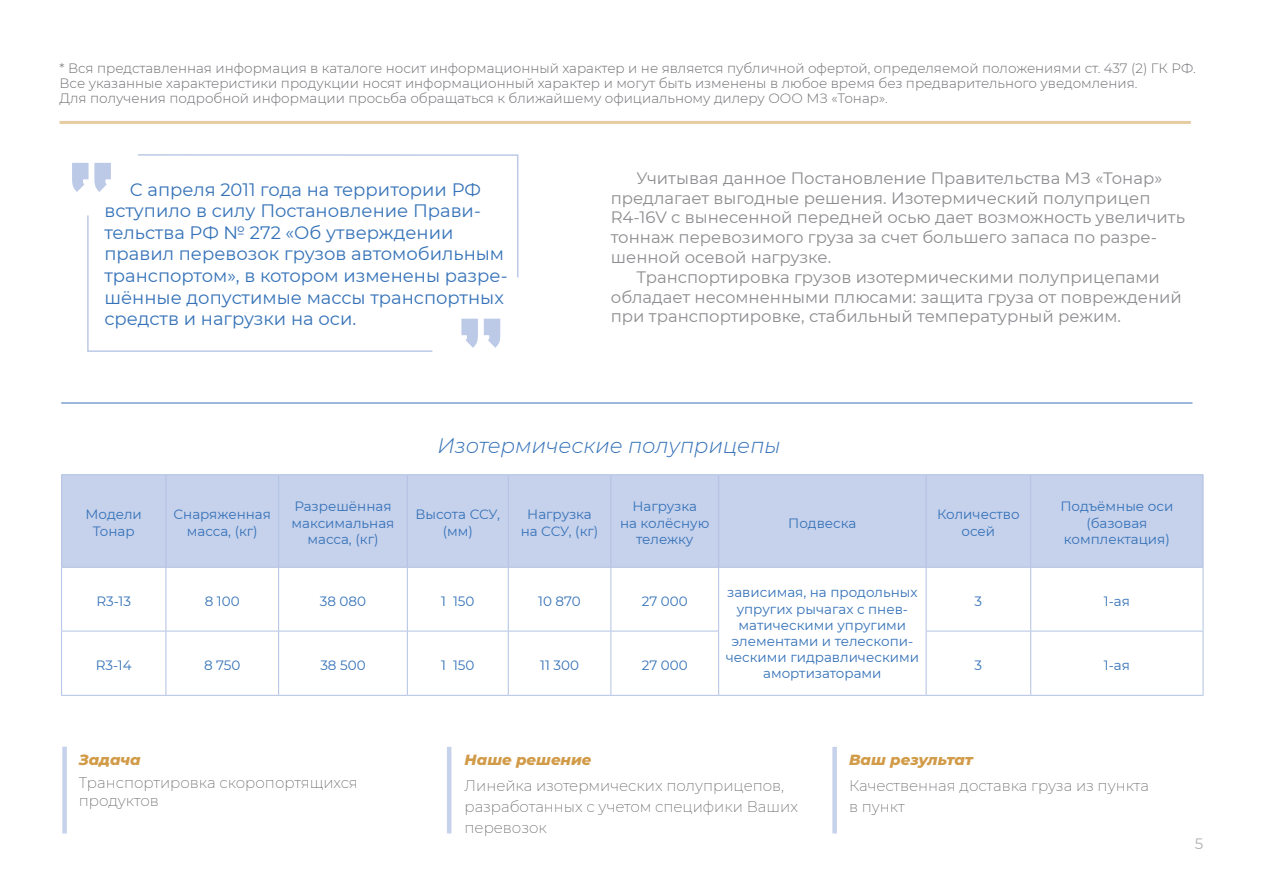
<style>
.page{position:relative;width:1263px;height:893px;background:#fff}
.page>*{position:absolute;margin:0;border:0;box-sizing:border-box;transform-origin:0 0}
.t1{font:115.2px "Rostov";color:#bcc9e7}
.t2{font:italic 300 21px "Montserrat";color:#3572b8}
.t3{font:18px/21.6px "Montserrat";color:#3572b8}
.t4{font:16.5px "Montserrat";color:#8d8c90}
.t5{font:200 15px/21px "Montserrat";color:#5c5b60}
.t6{font:italic 800 15px "Montserrat";color:#d19b48}
.t7{font:15px "Montserrat";color:#aeafb2}
.t8{font:13.5px/16.2px "Montserrat";color:#3572b8;text-align:center}
.t9{font:300 13.5px/15px "Montserrat";color:#6f6e73}
</style>
<div class="page">
<div style="left:62px;top:475px;width:1141px;height:92px;background:#c6d1eb"></div>
<hr style="left:61px;top:474px;width:105px;height:1px;background:#b2c2e3">
<hr style="left:61px;top:475px;width:1px;height:92px;background:#b2c2e3">
<hr style="left:166px;top:474px;width:113px;height:1px;background:#b2c2e3">
<hr style="left:166px;top:475px;width:1px;height:92px;background:#b2c2e3">
<hr style="left:279px;top:474px;width:128px;height:1px;background:#b2c2e3">
<hr style="left:278px;top:475px;width:1px;height:92px;background:#b2c2e3">
<hr style="left:407px;top:474px;width:101px;height:1px;background:#b2c2e3">
<hr style="left:407px;top:475px;width:1px;height:92px;background:#b2c2e3">
<hr style="left:508px;top:474px;width:103px;height:1px;background:#b2c2e3">
<hr style="left:508px;top:475px;width:1px;height:92px;background:#b2c2e3">
<hr style="left:611px;top:474px;width:108px;height:1px;background:#b2c2e3">
<hr style="left:610px;top:475px;width:1px;height:92px;background:#b2c2e3">
<hr style="left:719px;top:474px;width:207px;height:1px;background:#b2c2e3">
<hr style="left:718px;top:475px;width:1px;height:92px;background:#b2c2e3">
<hr style="left:926px;top:474px;width:105px;height:1px;background:#b2c2e3">
<hr style="left:926px;top:475px;width:1px;height:92px;background:#b2c2e3">
<hr style="left:1031px;top:474px;width:172px;height:1px;background:#b2c2e3">
<hr style="left:1030px;top:475px;width:1px;height:92px;background:#b2c2e3">
<hr style="left:1203px;top:475px;width:1px;height:92px;background:#b2c2e3">
<hr style="left:61px;top:567px;width:105px;height:1px;background:#b2c2e3">
<hr style="left:166px;top:567px;width:113px;height:1px;background:#b2c2e3">
<hr style="left:279px;top:567px;width:128px;height:1px;background:#b2c2e3">
<hr style="left:407px;top:567px;width:101px;height:1px;background:#b2c2e3">
<hr style="left:508px;top:567px;width:103px;height:1px;background:#b2c2e3">
<hr style="left:611px;top:567px;width:108px;height:1px;background:#b2c2e3">
<hr style="left:719px;top:567px;width:207px;height:1px;background:#b2c2e3">
<hr style="left:926px;top:567px;width:105px;height:1px;background:#b2c2e3">
<hr style="left:1031px;top:567px;width:172px;height:1px;background:#b2c2e3">
<hr style="left:61px;top:568px;width:1px;height:63px;background:#b2c2e3">
<hr style="left:166px;top:568px;width:1px;height:63px;background:#b2c2e3">
<hr style="left:278px;top:568px;width:1px;height:63px;background:#b2c2e3">
<hr style="left:407px;top:568px;width:1px;height:63px;background:#b2c2e3">
<hr style="left:508px;top:568px;width:1px;height:63px;background:#b2c2e3">
<hr style="left:610px;top:568px;width:1px;height:63px;background:#b2c2e3">
<hr style="left:718px;top:568px;width:1px;height:63px;background:#b2c2e3">
<hr style="left:926px;top:568px;width:1px;height:63px;background:#b2c2e3">
<hr style="left:1030px;top:568px;width:1px;height:63px;background:#b2c2e3">
<hr style="left:1203px;top:568px;width:1px;height:63px;background:#b2c2e3">
<hr style="left:61px;top:631px;width:105px;height:1px;background:#b2c2e3">
<hr style="left:61px;top:631px;width:1px;height:64px;background:#b2c2e3">
<hr style="left:166px;top:631px;width:113px;height:1px;background:#b2c2e3">
<hr style="left:166px;top:631px;width:1px;height:64px;background:#b2c2e3">
<hr style="left:279px;top:631px;width:128px;height:1px;background:#b2c2e3">
<hr style="left:278px;top:631px;width:1px;height:64px;background:#b2c2e3">
<hr style="left:407px;top:631px;width:101px;height:1px;background:#b2c2e3">
<hr style="left:407px;top:631px;width:1px;height:64px;background:#b2c2e3">
<hr style="left:508px;top:631px;width:103px;height:1px;background:#b2c2e3">
<hr style="left:508px;top:631px;width:1px;height:64px;background:#b2c2e3">
<hr style="left:611px;top:631px;width:108px;height:1px;background:#b2c2e3">
<hr style="left:610px;top:631px;width:1px;height:64px;background:#b2c2e3">
<hr style="left:718px;top:631px;width:1px;height:64px;background:#b2c2e3">
<hr style="left:926px;top:631px;width:105px;height:1px;background:#b2c2e3">
<hr style="left:926px;top:631px;width:1px;height:64px;background:#b2c2e3">
<hr style="left:1031px;top:631px;width:172px;height:1px;background:#b2c2e3">
<hr style="left:1030px;top:631px;width:1px;height:64px;background:#b2c2e3">
<hr style="left:1203px;top:631px;width:1px;height:64px;background:#b2c2e3">
<hr style="left:61px;top:695px;width:105px;height:1px;background:#b2c2e3">
<hr style="left:166px;top:695px;width:113px;height:1px;background:#b2c2e3">
<hr style="left:279px;top:695px;width:128px;height:1px;background:#b2c2e3">
<hr style="left:407px;top:695px;width:101px;height:1px;background:#b2c2e3">
<hr style="left:508px;top:695px;width:103px;height:1px;background:#b2c2e3">
<hr style="left:611px;top:695px;width:108px;height:1px;background:#b2c2e3">
<hr style="left:719px;top:695px;width:207px;height:1px;background:#b2c2e3">
<hr style="left:926px;top:695px;width:105px;height:1px;background:#b2c2e3">
<hr style="left:1031px;top:695px;width:172px;height:1px;background:#b2c2e3">
<hr style="left:61px;top:403px;width:1131px;height:1px;background:#3572b8">
<hr style="left:447px;top:747px;width:4px;height:86px;background:#c6d1eb">
<div style="left:832px;top:747px;width:5px;height:86px;background:#c6d1eb"></div>
<div style="left:62px;top:747px;width:5px;height:86px;background:#c6d1eb"></div>
<svg style="left:87px;top:215px;width:346px;height:137px"></svg>
<svg style="left:136px;top:154px;width:383px;height:125px"></svg>
<hr style="left:60px;top:121px;width:1131px;height:3px;background:#e8cca1">
<p class="t9" style="left:60px;top:60px;width:1138px">* Вся представленная информация в каталоге носит информационный характер и не является публичной офертой, определяемой положениями ст. 437 (2) ГК РФ.<br>Все указанные характеристики продукции носят информационный характер и могут быть изменены в любое время без предварительного уведомления.<br>Для получения подробной информации просьба обращаться к ближайшему официальному дилеру ООО МЗ «Тонар».</p>
<p class="t3" style="left:104px;top:178px;width:405px;text-indent:26px">С апреля 2011 года на территории РФ вступило в силу Постановление Прави&shy;тельства РФ № 272 «Об утверждении правил перевозок грузов автомобильным транспортом», в котором изменены разре&shy;шённые допустимые массы транспортных средств и нагрузки на оси.</p>
<h1 class="t1" style="left:458px;top:273px;width:49px">”</h1>
<p class="t4" style="left:636px;top:166px;width:527px">Учитывая данное Постановление Правительства МЗ «Тонар»</p>
<p class="t4" style="left:611px;top:186px;width:541px">предлагает выгодные решения. Изотермический полуприцеп</p>
<p class="t4" style="left:611px;top:206px;width:576px">R4-16V с вынесенной передней осью дает возможность увеличить</p>
<p class="t4" style="left:611px;top:226px;width:548px">тоннаж перевозимого груза за счет большего запаса по разре-</p>
<p class="t4" style="left:611px;top:246px;width:222px">шенной осевой нагрузке.</p>
<p class="t4" style="left:636px;top:265px;width:525px">Транспортировка грузов изотермическими полуприцепами</p>
<p class="t4" style="left:611px;top:285px;width:572px">обладает несомненными плюсами: защита груза от повреждений</p>
<p class="t4" style="left:611px;top:305px;width:512px">при транспортировке, стабильный температурный режим.</p>
<p class="t2" style="left:437px;top:431px;width:345px">Изотермические полуприцепы</p>
<p class="t8" style="left:86px;top:506px;width:58px">Модели<br>Тонар</p>
<p class="t8" style="left:174px;top:506px;width:99px">Снаряженная масса, (кг)</p>
<p class="t8" style="left:292px;top:498px;width:104px">Разрешённая максимальная масса, (кг)</p>
<p class="t8" style="left:415px;top:506px;width:86px">Высота ССУ, (мм)</p>
<p class="t8" style="left:521px;top:506px;width:79px">Нагрузка на ССУ, (кг)</p>
<p class="t8" style="left:620px;top:498px;width:91px">Нагрузка<br>на колёсную тележку</p>
<p class="t8" style="left:788px;top:514px;width:70px">Подвеска</p>
<p class="t8" style="left:937px;top:506px;width:84px">Количество осей</p>
<p class="t8" style="left:1060px;top:498px;width:114px">Подъёмные оси (базовая комплектация)</p>
<p class="t8" style="left:96px;top:592px;width:36px">R3-13</p>
<p class="t8" style="left:205px;top:592px;width:36px">8 100</p>
<p class="t8" style="left:320px;top:592px;width:48px">38 080</p>
<p class="t8" style="left:441px;top:592px;width:35px">1 150</p>
<p class="t8" style="left:538px;top:592px;width:44px">10 870</p>
<p class="t8" style="left:642px;top:592px;width:47px">27 000</p>
<p class="t8" style="left:726px;top:584px;width:195px">зависимая, на продольных упругих рычагах с пнев&shy;матическими упругими элементами и телескопи&shy;ческими гидравлическими амортизаторами</p>
<p class="t8" style="left:974px;top:592px;width:9px">3</p>
<p class="t8" style="left:1104px;top:592px;width:28px">1-ая</p>
<p class="t8" style="left:96px;top:656px;width:37px">R3-14</p>
<p class="t8" style="left:204px;top:656px;width:38px">8 750</p>
<p class="t8" style="left:320px;top:656px;width:47px">38 500</p>
<p class="t8" style="left:441px;top:656px;width:35px">1 150</p>
<p class="t8" style="left:540px;top:656px;width:40px">11 300</p>
<p class="t8" style="left:642px;top:656px;width:47px">27 000</p>
<p class="t8" style="left:974px;top:656px;width:9px">3</p>
<p class="t8" style="left:1104px;top:656px;width:28px">1-ая</p>
<p class="t6" style="left:79px;top:749px;width:63px">Задача</p>
<p class="t5" style="left:79px;top:773px;width:280px;line-height:18px">Транспортировка скоропортящихся продуктов</p>
<p class="t6" style="left:465px;top:749px;width:128px">Наше решение</p>
<p class="t5" style="left:465px;top:774px;width:335px">Линейка изотермических полуприцепов, разработанных с учетом специфики Ваших перевозок</p>
<p class="t6" style="left:849px;top:749px;width:126px">Ваш результат</p>
<p class="t5" style="left:849px;top:774px;width:301px">Качественная доставка груза из пункта в пункт</p>
<p class="t7" style="left:1195px;top:833px;width:10px">5</p>
</div>
